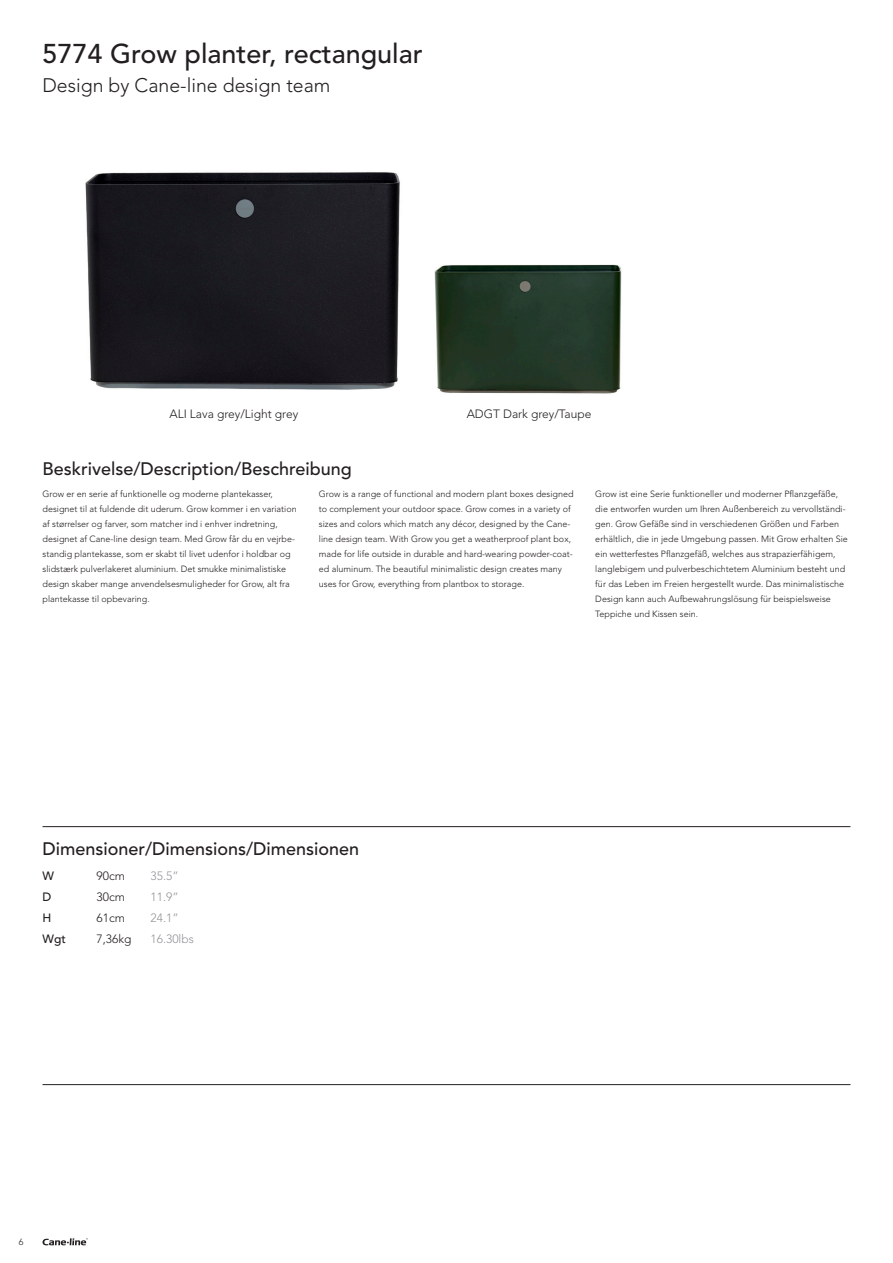
<style>
.page{position:relative;width:893px;height:1263px;background:#fff}
.page>*{position:absolute;margin:0;border:0;box-sizing:border-box;transform-origin:0 0}
.t1{font:500 27px "Avenir LT Pro";color:#231f20}
.t2{font:300 19.5px "Avenir LT Pro";color:#231f20}
.t3{font:500 18px "Avenir LT Pro";color:#231f20}
.t4{font:300 12px "Avenir LT Pro";color:#231f20}
.t5{font:300 12px "Avenir LT Pro";color:#939598}
.t6{font:500 12px "Avenir LT Pro";color:#231f20}
.t7{font:300 9px/15px "Avenir LT Pro";color:#231f20}
</style>
<div class="page">
<img style="left:85px;top:172px;width:315px;height:218px">
<img style="left:434px;top:264px;width:188px;height:130px">
<hr style="left:43px;top:826px;width:807px;height:1px;background:#231f20">
<hr style="left:43px;top:1084px;width:807px;height:1px;background:#231f20">
<svg style="left:42px;top:1238px;width:46px;height:7px"></svg>
<p class="t1" style="left:43px;top:38px;width:382px">5774 Grow planter, rectangular</p>
<p class="t2" style="left:43px;top:73px;width:289px">Design by Cane-line design team</p>
<p class="t4" style="left:170px;top:406px;width:130px">ALI Lava grey/Light grey</p>
<p class="t4" style="left:467px;top:406px;width:126px">ADGT Dark grey/Taupe</p>
<h3 class="t3" style="left:43px;top:458px;width:311px">Beskrivelse/Description/Beschreibung</h3>
<p class="t7" style="left:43px;top:486px;width:256px">Grow er en serie af funktionelle og moderne plantekasser, designet til at fuldende dit uderum. Grow kommer i en variation af størrelser og farver, som matcher ind i enhver indretning, designet af Cane-line design team. Med Grow får du en vejrbe&shy;standig plantekasse, som er skabt til livet udenfor i holdbar og slidstærk pulverlakeret aluminium. Det smukke minimalistiske design skaber mange anvendelsesmuligheder for Grow, alt fra plantekasse til opbevaring.</p>
<p class="t7" style="left:319px;top:486px;width:256px">Grow is a range of functional and modern plant boxes designed to complement your outdoor space. Grow comes in a variety of sizes and colors which match any décor, designed by the Cane&shy;line design team. With Grow you get a weatherproof plant box, made for life outside in durable and hard-wearing powder-coat&shy;ed aluminum. The beautiful minimalistic design creates many uses for Grow, everything from plantbox to storage.</p>
<p class="t7" style="left:595px;top:486px;width:254px">Grow ist eine Serie funktioneller und moderner Pflanzgefäße, die entworfen wurden um Ihren Außenbereich zu vervollständi&shy;gen. Grow Gefäße sind in verschiedenen Größen und Farben erhältlich, die in jede Umgebung passen. Mit Grow erhalten Sie ein wetterfestes Pflanzgefäß, welches aus strapazierfähigem, langlebigem und pulverbeschichtetem Aluminium besteht und für das Leben im Freien hergestellt wurde. Das minimalistische Design kann auch Aufbewahrungslösung für beispielsweise Teppiche und Kissen sein.</p>
<h3 class="t3" style="left:43px;top:838px;width:318px">Dimensioner/Dimensions/Dimensionen</h3>
<p class="t6" style="left:43px;top:869px;width:13px">W</p>
<p class="t4" style="left:97px;top:869px;width:30px">90cm</p>
<p class="t5" style="left:151px;top:869px;width:30px">35.5”</p>
<p class="t6" style="left:43px;top:890px;width:10px">D</p>
<p class="t4" style="left:97px;top:890px;width:30px">30cm</p>
<p class="t5" style="left:151px;top:890px;width:30px">11.9”</p>
<p class="t6" style="left:43px;top:911px;width:10px">H</p>
<p class="t4" style="left:97px;top:911px;width:30px">61cm</p>
<p class="t5" style="left:151px;top:911px;width:30px">24.1”</p>
<p class="t6" style="left:43px;top:932px;width:25px">Wgt</p>
<p class="t4" style="left:97px;top:932px;width:36px">7,36kg</p>
<p class="t5" style="left:151px;top:932px;width:45px">16.30lbs</p>
<p class="t7" style="left:19px;top:1234px;width:6px">6</p>
</div>
